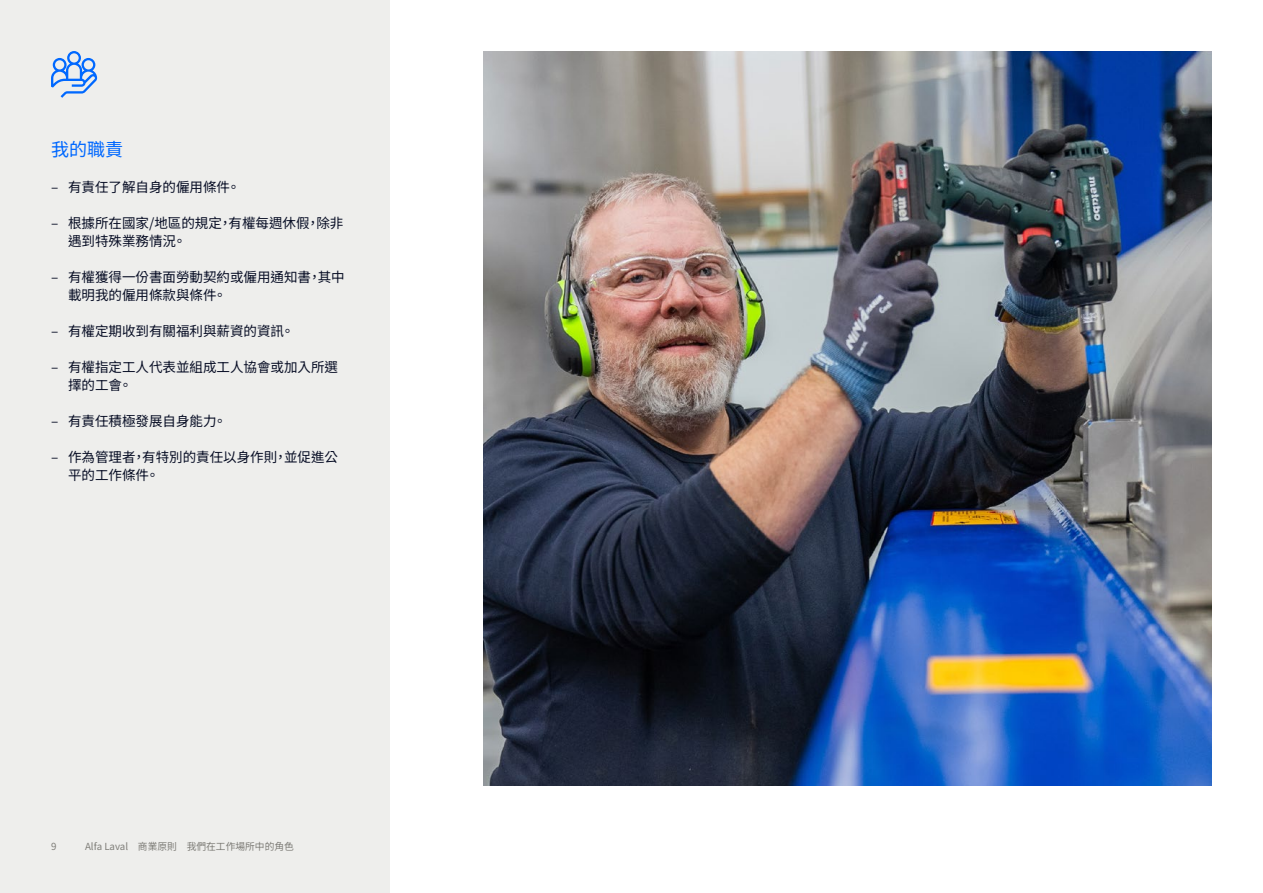
<style>
.page{position:relative;width:1263px;height:893px;background:#fff}
.page>*{position:absolute;margin:0;border:0;box-sizing:border-box;transform-origin:0 0}
.t1{font:18px "Noto Sans TC";color:#0068ff}
.t2{font:13.5px/18px "Noto Sans TC";color:#0b1128}
.t3{font:9.75px "Noto Sans TC";color:#7f7e79}
</style>
<div class="page">
<div style="left:0;top:0;width:390px;height:893px;background:#eeeeec"></div>
<img style="left:483px;top:51px;width:729px;height:735px">
<svg style="left:51px;top:51px;width:46px;height:47px"></svg>
<h1 class="t1" style="left:51px;top:139px;width:73px">我的職責</h1>
<p class="t2" style="left:51px;top:178px;width:191px">– 有責任了解自身的僱用條件。</p>
<p class="t2" style="left:68px;top:214px;width:277px;text-indent:-17px">– 根據所在國家/地區的規定，有權每週休假，除非遇到特殊業務情況。</p>
<p class="t2" style="left:68px;top:268px;width:278px;text-indent:-17px">– 有權獲得一份書面勞動契約或僱用通知書，其中載明我的僱用條款與條件。</p>
<p class="t2" style="left:51px;top:322px;width:245px">– 有權定期收到有關福利與薪資的資訊。</p>
<p class="t2" style="left:68px;top:358px;width:272px;text-indent:-17px">– 有權指定工人代表並組成工人協會或加入所選擇的工會。</p>
<p class="t2" style="left:51px;top:412px;width:177px">– 有責任積極發展自身能力。</p>
<p class="t2" style="left:68px;top:448px;width:272px;text-indent:-17px">– 作為管理者，有特別的責任以身作則，並促進公平的工作條件。</p>
<p class="t3" style="left:51px;top:841px;width:7px">9</p>
<p class="t3" style="left:85px;top:841px;width:210px">Alfa Laval 商業原則 我們在工作場所中的角色</p>
</div>
